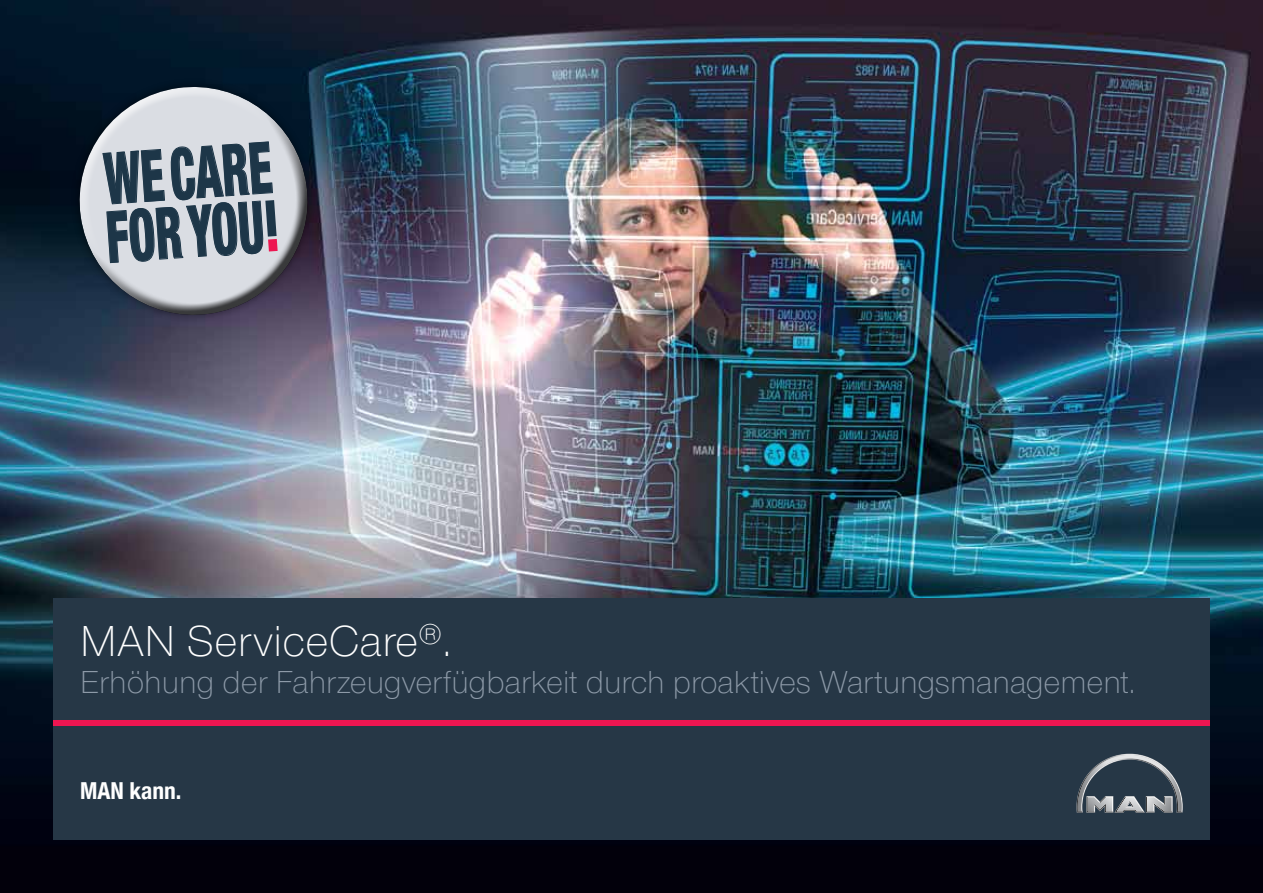
<style>
.page{position:relative;width:1263px;height:893px;background:#fff}
.page>*{position:absolute;margin:0;border:0;box-sizing:border-box;transform-origin:0 0}
.t1{font:800 condensed 71.25px/58.5px "Helvetica Neue LT Std";color:#1d3648;scale:.65 1}
.t2{font:100 45px "MAN Global";letter-spacing:.01em;color:#fff}
.t3{font:100 33px "MAN Global";color:#8d9aa8}
.t4{font:700 23.4px "Man Europe Condensed";color:#fff}
</style>
<div class="page">
<img style="left:0;top:0;width:1263px;height:893px">
<div style="left:53px;top:598px;width:1157px;height:242px;background:#263746"></div>
<div style="left:53px;top:720px;width:1157px;height:6px;background:#ed1651"></div>
<svg style="left:1076px;top:754px;width:107px;height:59px"></svg>
<svg style="left:66px;top:73px;width:240px;height:203px;background:#2a3b4b"></svg>
<svg style="left:73px;top:107px;width:248px;height:221px;background:#7a7e8b"></svg>
<svg style="left:102px;top:141px;width:176px;height:122px;background:#c0c5cd"></svg>
<h1 class="t1" style="left:100px;top:149px;width:263px;rotate:-4deg">WECARE<br>FORYOU</h1>
<h2 class="t2" style="left:80px;top:614px;width:373px">MAN ServiceCare<sup>®</sup>.</h2>
<p class="t3" style="left:80px;top:662px;width:1057px">Erhöhung der Fahrzeugverfügbarkeit durch proaktives Wartungsmanagement.</p>
<p class="t4" style="left:80px;top:773px;width:103px">MAN kann.</p>
</div>
